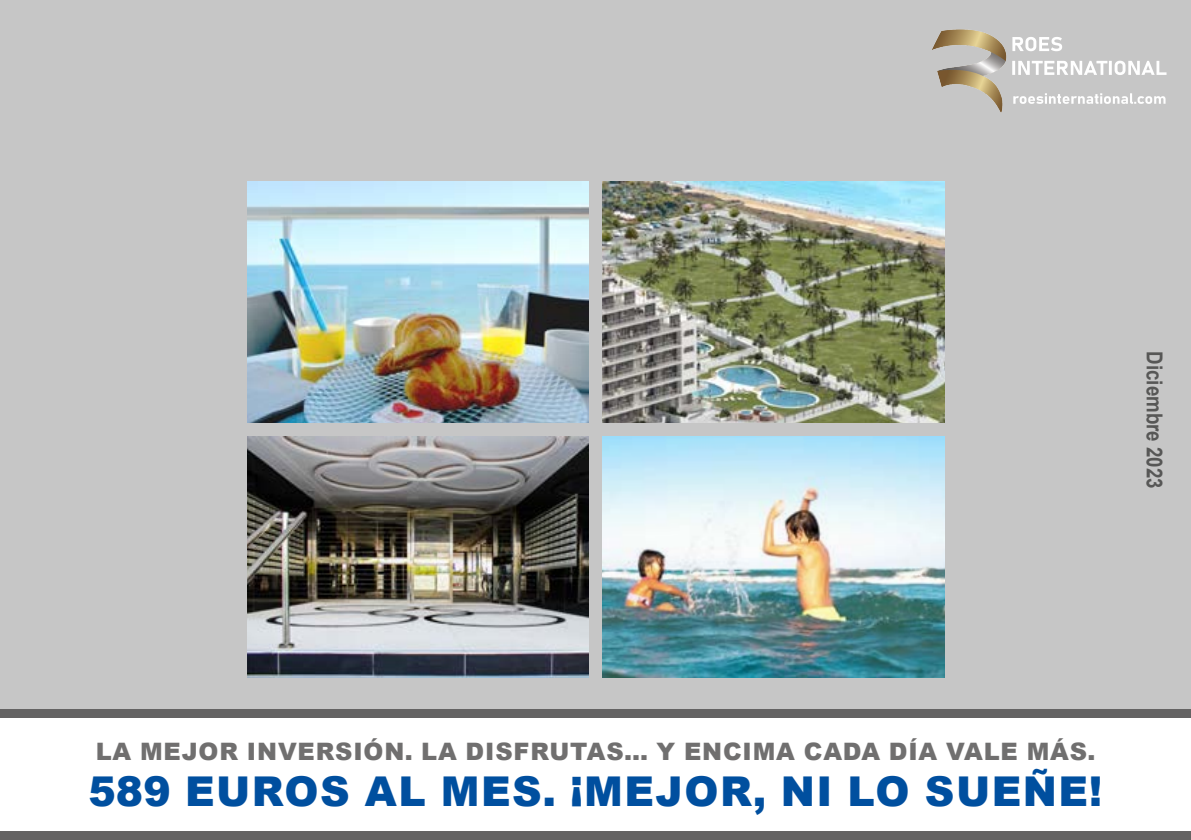
<style>
.page{position:relative;width:1191px;height:840px;background:#fff}
.page>*{position:absolute;margin:0;border:0;box-sizing:border-box;transform-origin:0 0}
.t1{font:900 41px "Arial";letter-spacing:.035em;color:#004f9f}
.t2{font:900 24px "Arial";letter-spacing:.035em;color:#706f6f}
.t3{font:700 22px "Arial";color:#575756;scale:.85 1}
</style>
<div class="page">
<div style="left:0;top:0;width:1191px;height:713px;background:#c6c6c6"></div>
<img style="left:247px;top:181px;width:342px;height:241px">
<img style="left:603px;top:181px;width:341px;height:241px">
<img style="left:247px;top:436px;width:342px;height:241px">
<img style="left:603px;top:436px;width:341px;height:241px">
<div style="left:0;top:708px;width:1191px;height:9px;background:#646363"></div>
<div style="left:0;top:831px;width:1191px;height:8px;background:#646363"></div>
<img style="left:932px;top:29px;width:234px;height:84px">
<p class="t3" style="left:1170px;top:351px;width:163px;rotate:90deg">Diciembre 2023</p>
<p class="t2" style="left:96px;top:733px;width:1001px">LA MEJOR INVERSIÓN. LA DISFRUTAS... Y ENCIMA CADA DÍA VALE MÁS.</p>
<h1 class="t1" style="left:89px;top:761px;width:1015px">589 EUROS AL MES. ¡MEJOR, NI LO SUEÑE!</h1>
</div>
